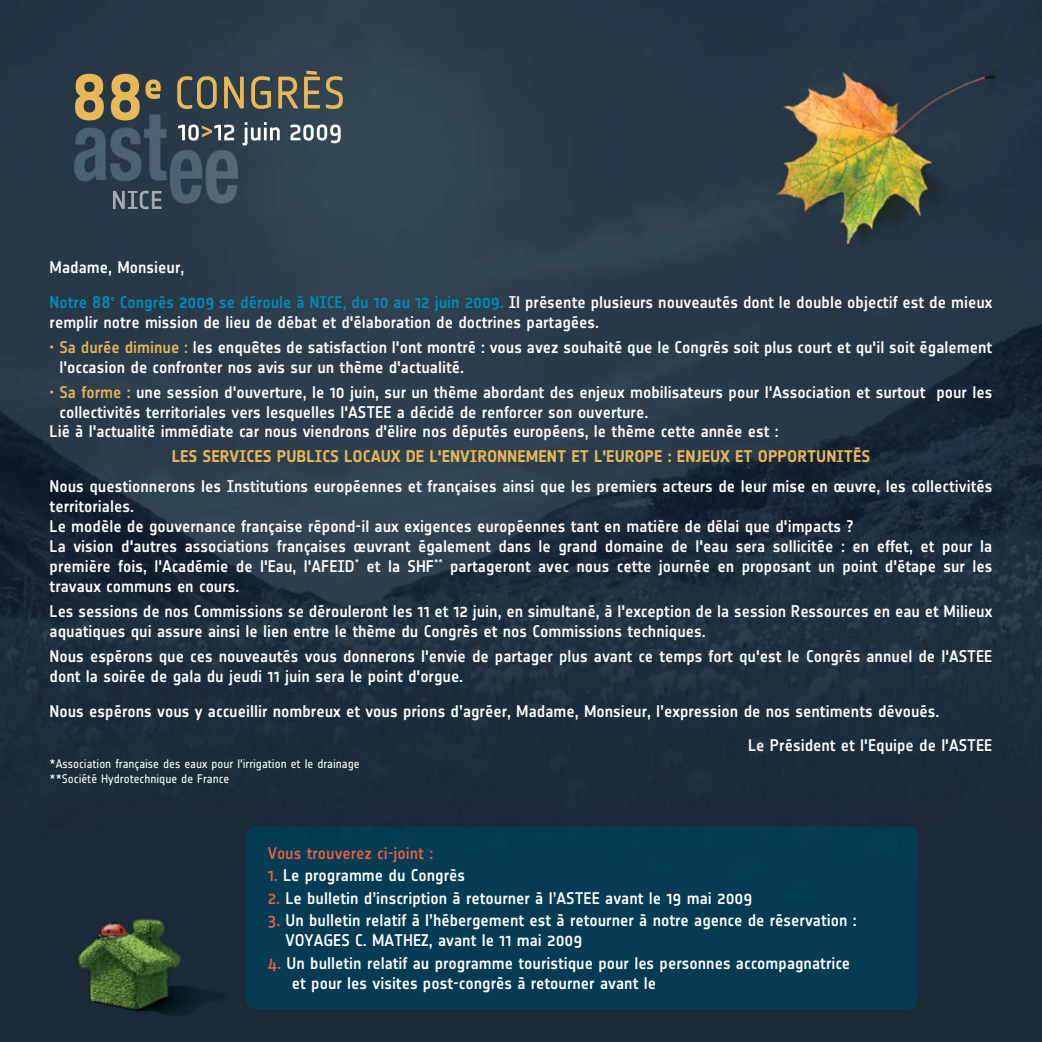
<style>
.page{position:relative;width:1042px;height:1042px;background:#fff}
.page>*{position:absolute;margin:0;border:0;box-sizing:border-box;transform-origin:0 0}
.t1{font:500 16.62px/19.9px "Notes Soft";color:#fff}
.t2{font:700 16.62px "Notes Soft";color:#e6b658}
.t3{font:500 16.62px "Notes Soft";color:#e46047}
.t4{font:12.25px/14.7px "Notes Soft";color:#fff}
.s1{color:#008db9}
.s2{color:#e6b658}
.s3{color:#e46047}
</style>
<div class="page">
<img style="left:0;top:0;width:1042px;height:1042px">
<img style="left:75px;top:74px;width:117px;height:46px">
<img style="left:178px;top:122px;width:89px;height:23px">
<img style="left:113px;top:191px;width:48px;height:18px">
<p class="t1" style="left:50px;top:251px;width:944px;line-height:34.8px">Madame, Monsieur,<br><span class="s1">Notre 88</span><sup>e</sup> <span class="s1">Congrès 2009 se déroule à NICE, du 10 au 12 juin 2009.</span> Il présente plusieurs nouveautés dont le double objectif est de mieux</p>
<p class="t1" style="left:50px;top:313px;width:551px">remplir notre mission de lieu de débat et d'élaboration de doctrines partagées.</p>
<p class="t1" style="left:59px;top:338px;width:934px;text-indent:-10px"><span class="s2">• Sa durée diminue :</span> les enquêtes de satisfaction l'ont montré : vous avez souhaité que le Congrès soit plus court et qu'il soit également l'occasion de confronter nos avis sur un thème d'actualité.</p>
<p class="t1" style="left:50px;top:383px;width:944px"><span class="s2">• Sa forme :</span> une session d'ouverture, le 10 juin, sur un thème abordant des enjeux mobilisateurs pour l'Association et surtout pour les</p>
<p class="t1" style="left:59px;top:403px;width:590px">collectivités territoriales vers lesquelles l'ASTEE a décidé de renforcer son ouverture.</p>
<p class="t1" style="left:50px;top:423px;width:730px">Lié à l'actualité immédiate car nous viendrons d'élire nos députés européens, le thème cette année est :</p>
<p class="t2" style="left:172px;top:450px;width:700px">LES SERVICES PUBLICS LOCAUX DE L'ENVIRONNEMENT ET L'EUROPE : ENJEUX ET OPPORTUNITÉS</p>
<p class="t1" style="left:50px;top:478px;width:944px">Nous questionnerons les Institutions européennes et françaises ainsi que les premiers acteurs de leur mise en œuvre, les collectivités territoriales.<br>Le modèle de gouvernance française répond-il aux exigences européennes tant en matière de délai que d'impacts ?<br>La vision d'autres associations françaises œuvrant également dans le grand domaine de l'eau sera sollicitée : en effet, et pour la première fois, l'Académie de l'Eau, l'AFEID<sup>*</sup> et la SHF<sup>**</sup> partageront avec nous cette journée en proposant un point d'étape sur les travaux communs en cours.</p>
<p class="t1" style="left:50px;top:603px;width:944px">Les sessions de nos Commissions se dérouleront les 11 et 12 juin, en simultané, à l'exception de la session Ressources en eau et Milieux aquatiques qui assure ainsi le lien entre le thème du Congrès et nos Commissions techniques.</p>
<p class="t1" style="left:50px;top:647px;width:944px">Nous espérons que ces nouveautés vous donnerons l'envie de partager plus avant ce temps fort qu'est le Congrès annuel de l'ASTEE dont la soirée de gala du jeudi 11 juin sera le point d'orgue.</p>
<p class="t1" style="left:748px;top:695px;width:246px;line-height:34.8px;text-indent:-698px">Nous espérons vous y accueillir nombreux et vous prions d’agréer, Madame, Monsieur, l’expression de nos sentiments dévoués.<br>Le Président et l'Equipe de l'ASTEE</p>
<p class="t4" style="left:50px;top:757px;width:311px">*Association française des eaux pour l'irrigation et le drainage **Société Hydrotechnique de France</p>
<p class="t3" style="left:268px;top:847px;width:167px">Vous trouverez ci-joint :</p>
<p class="t1" style="left:268px;top:867px;width:199px"><span class="s3">1.</span> Le programme du Congrès</p>
<p class="t1" style="left:268px;top:889px;width:486px"><span class="s3">2.</span> Le bulletin d’inscription à retourner à l’ASTEE avant le 19 mai 2009</p>
<p class="t1" style="left:285px;top:912px;width:573px;text-indent:-18px"><span class="s3">3.</span> Un bulletin relatif à l’hébergement est à retourner à notre agence de réservation :<br>VOYAGES C. MATHEZ, avant le 11 mai 2009</p>
<p class="t1" style="left:292px;top:954px;width:560px;text-indent:-24px"><span class="s3">4.</span> Un bulletin relatif au programme touristique pour les personnes accompagnatrice et pour les visites post-congrès à retourner avant le</p>
</div>
